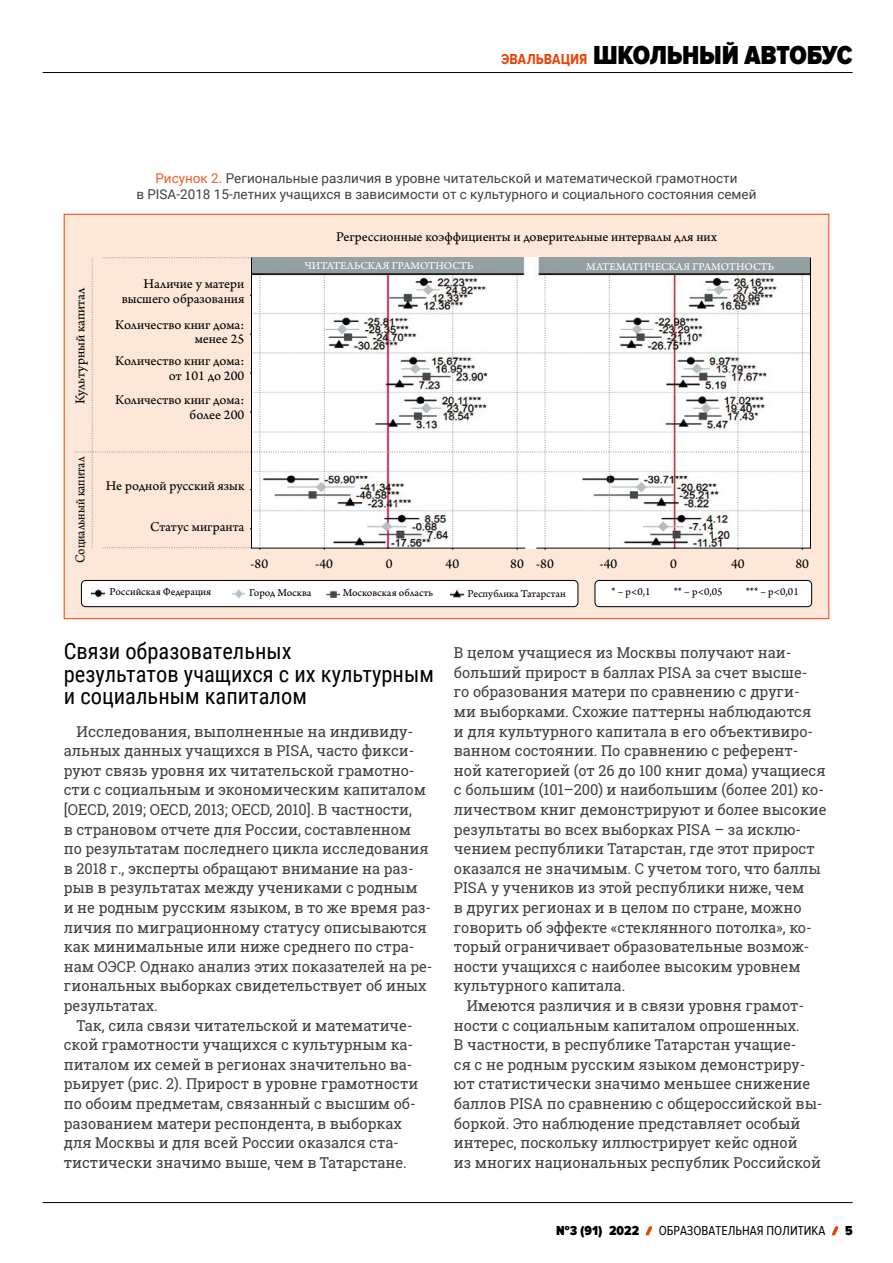
<style>
.page{position:relative;width:893px;height:1263px;background:#fff}
.page>*{position:absolute;margin:0;border:0;box-sizing:border-box;transform-origin:0 0}
.t1{font:900 27px "Proxima Nova Cond";letter-spacing:-.01em;color:#000}
.t2{font:22.5px/22.5px "Roboto Condensed";color:#000}
.t3{font:15px/19.6px "Roboto Slab";color:#40403f}
.t4{font:14.1px/14.9px "Arno Pro Sm Text";color:#000;text-align:right}
.t5{font:14.1px "Arno Pro Sm Text";color:#000;scale:.9 1}
.t6{font:13.5px/16.5px "Roboto";color:#40403f;text-align:center}
.t7{font:13.5px "Proxima Nova Cond";color:#000}
.t8{font:900 13.5px "Proxima Nova Cond";color:#000}
.t9{font:11.1px "Arno Pro Sm Text";letter-spacing:-.005em;color:#000}
.t10{font:11.1px "Arno Pro Sm Text";color:#fff}
.s1{font-weight:700;font-size:15px;color:#e84406}
.s2{color:#eb5f26}
</style>
<div class="page">
<div style="left:64px;top:214px;width:765px;height:405px;background:#fde7d9"></div>
<svg style="left:74px;top:258px;width:737px;height:291px"></svg>
<hr style="left:251px;top:258px;width:1px;height:290px;background:#000">
<hr style="left:810px;top:258px;width:1px;height:290px;background:#000">
<div style="left:595px;top:580px;width:217px;height:27px;background:#fff;border-radius:4px"></div>
<div style="left:595px;top:580px;width:217px;height:27px;border:1px solid #000;border-radius:4px"></div>
<div style="left:81px;top:580px;width:497px;height:27px;background:#fff;border-radius:4px"></div>
<div style="left:81px;top:580px;width:497px;height:27px;border:1px solid #000;border-radius:4px"></div>
<svg style="left:326px;top:590px;width:13px;height:7px"></svg>
<svg style="left:92px;top:589px;width:12px;height:8px"></svg>
<svg style="left:451px;top:589px;width:13px;height:9px"></svg>
<svg style="left:232px;top:589px;width:13px;height:9px"></svg>
<hr style="left:43px;top:1202px;width:810px;height:1px;background:#000">
<hr style="left:43px;top:72px;width:810px;height:1px;background:#000">
<svg style="left:646px;top:1226px;width:6px;height:9px"></svg>
<svg style="left:832px;top:1226px;width:6px;height:9px"></svg>
<h1 class="t1" style="left:501px;top:40px;width:353px"><span class="s1">ЭВАЛЬВАЦИЯ</span> ШКОЛЬНЫЙ АВТОБУС</h1>
<p class="t6" style="left:136px;top:169px;width:622px"><span class="s2">Рисунок 2.</span> Региональные различия в уровне читательской и математической грамотности<br>в PISA-2018 15-летних учащихся в зависимости от с культурного и социального состояния семей</p>
<p class="t4" style="left:336px;top:230px;width:382px">Регрессионные коэффициенты и доверительные интервалы для них</p>
<p class="t4" style="left:73px;top:404px;width:118px;rotate:-90deg">Культурный капитал</p>
<p class="t5" style="left:72px;top:563px;width:120px;rotate:-90deg">Социальный капитал</p>
<p class="t4" style="left:122px;top:277px;width:124px">Наличие у матери высшего образования</p>
<p class="t4" style="left:115px;top:318px;width:131px">Количество книг дома: менее 25</p>
<p class="t4" style="left:115px;top:354px;width:131px">Количество книг дома: от 101 до 200</p>
<p class="t4" style="left:115px;top:393px;width:131px">Количество книг дома: более 200</p>
<p class="t4" style="left:106px;top:479px;width:140px">Не родной русский язык</p>
<p class="t4" style="left:150px;top:520px;width:96px">Статус мигранта</p>
<p class="t10" style="left:305px;top:260px;width:170px">ЧИТАТЕЛЬСКАЯ ГРАМОТНОСТЬ</p>
<p class="t10" style="left:586px;top:260px;width:189px">МАТЕМАТИЧЕСКАЯ ГРАМОТНОСТЬ</p>
<p class="t4" style="left:250px;top:557px;width:19px">-80</p>
<p class="t4" style="left:315px;top:557px;width:19px">-40</p>
<p class="t4" style="left:386px;top:557px;width:8px">0</p>
<p class="t4" style="left:446px;top:557px;width:15px">40</p>
<p class="t4" style="left:510px;top:557px;width:45px">80 -80</p>
<p class="t4" style="left:599px;top:557px;width:19px">-40</p>
<p class="t4" style="left:670px;top:557px;width:8px">0</p>
<p class="t4" style="left:731px;top:557px;width:15px">40</p>
<p class="t4" style="left:795px;top:557px;width:15px">80</p>
<p class="t9" style="left:110px;top:586px;width:103px">Российская Федерация</p>
<p class="t9" style="left:249px;top:587px;width:64px">Город Москва</p>
<p class="t9" style="left:343px;top:587px;width:92px">Московская область</p>
<p class="t9" style="left:468px;top:587px;width:100px">Республика Татарстан</p>
<p class="t9" style="left:611px;top:586px;width:41px">* – p&lt;0,1</p>
<p class="t9" style="left:674px;top:586px;width:50px">** – p&lt;0,05</p>
<p class="t9" style="left:746px;top:586px;width:55px">*** – p&lt;0,01</p>
<h2 class="t2" style="left:64px;top:639px;width:372px">Связи образовательных<br>результатов учащихся с их культурным и социальным капиталом</h2>
<p class="t3" style="left:64px;top:721px;width:370px;text-indent:13px">Исследования, выполненные на индивиду‑ альных данных учащихся в PISA, часто фикси‑ руют связь уровня их читательской грамотно‑ сти с социальным и экономическим капиталом [OECD, 2019; OECD, 2013; OECD, 2010]. В частности,<br>в страновом отчете для России, составленном по результатам последнего цикла исследования в 2018 г., эксперты обращают внимание на раз‑ рыв в результатах между учениками с родным<br>и не родным русским языком, в то же время раз‑ личия по миграционному статусу описываются как минимальные или ниже среднего по стра‑ нам ОЭСР. Однако анализ этих показателей на ре‑ гиональных выборках свидетельствует об иных результатах.</p>
<p class="t3" style="left:64px;top:1015px;width:356px;text-indent:13px">Так, сила связи читательской и математиче‑ ской грамотности учащихся с культурным ка‑ питалом их семей в регионах значительно ва‑ рьирует (рис. 2). Прирост в уровне грамотности по обоим предметам, связанный с высшим об‑ разованием матери респондента, в выборках для Москвы и для всей России оказался ста‑ тистически значимо выше, чем в Татарстане.</p>
<p class="t3" style="left:454px;top:643px;width:374px">В целом учащиеся из Москвы получают наи‑ больший прирост в баллах PISA за счет высше‑ го образования матери по сравнению с други‑<br>ми выборками. Схожие паттерны наблюдаются<br>и для культурного капитала в его объективиро‑ ванном состоянии. По сравнению с референт‑ ной категорией (от 26 до 100 книг дома) учащиеся с большим (101–200) и наибольшим (более 201) ко‑ личеством книг демонстрируют и более высокие результаты во всех выборках PISA – за исклю‑ чением республики Татарстан, где этот прирост оказался не значимым. С учетом того, что баллы PISA у учеников из этой республики ниже, чем<br>в других регионах и в целом по стране, можно говорить об эффекте «стеклянного потолка», ко‑ торый ограничивает образовательные возмож‑ ности учащихся с наиболее высоким уровнем культурного капитала.</p>
<p class="t3" style="left:454px;top:995px;width:370px;text-indent:13px">Имеются различия и в связи уровня грамот‑ ности с социальным капиталом опрошенных.<br>В частности, в республике Татарстан учащие‑<br>ся с не родным русским языком демонстриру‑ ют статистически значимо меньшее снижение баллов PISA по сравнению с общероссийской вы‑ боркой. Это наблюдение представляет особый интерес, поскольку иллюстрирует кейс одной<br>из многих национальных республик Российской</p>
<p class="t8" style="left:556px;top:1223px;width:84px">№3 (91) 2022</p>
<p class="t7" style="left:659px;top:1223px;width:168px">ОБРАЗОВАТЕЛЬНАЯ ПОЛИТИКА</p>
<p class="t8" style="left:845px;top:1223px;width:9px">5</p>
</div>
